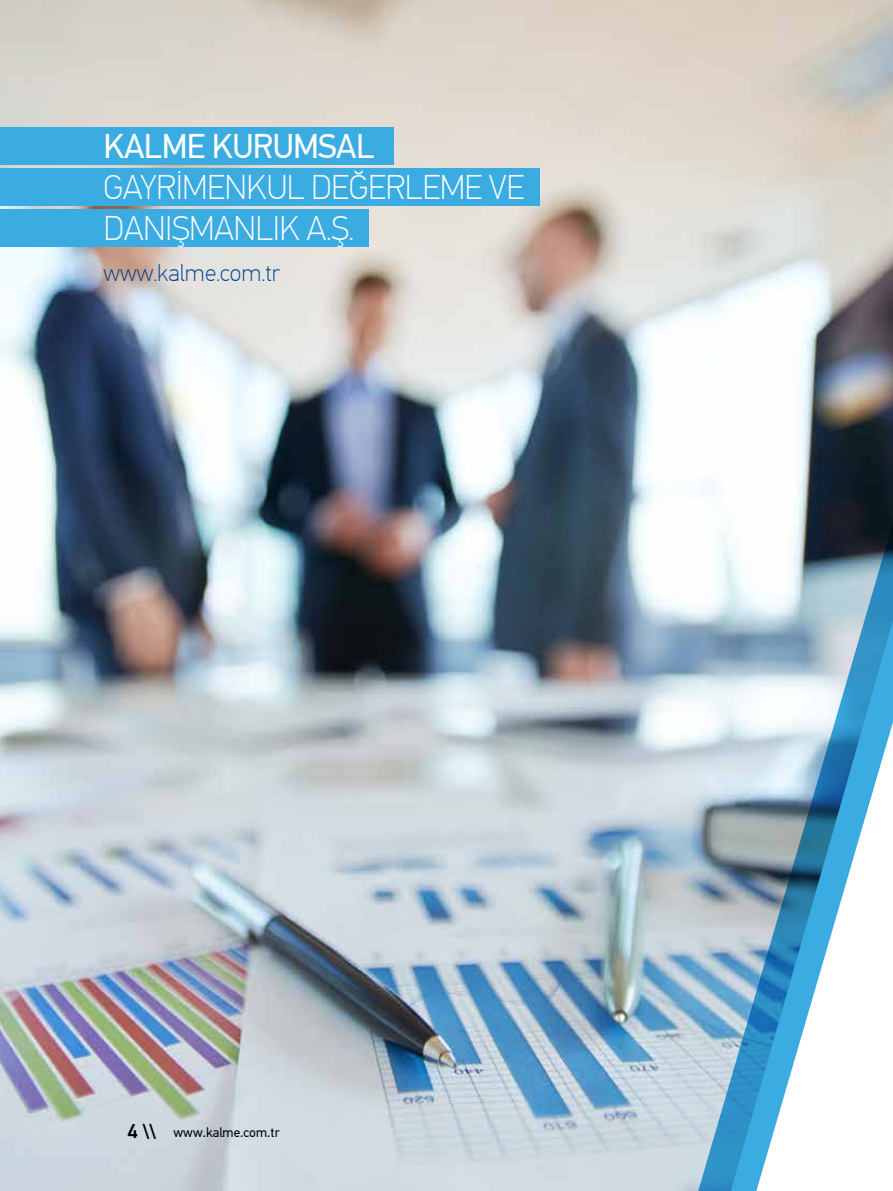
<style>
.page{position:relative;width:893px;height:1191px;background:#fff}
.page>*{position:absolute;margin:0;border:0;box-sizing:border-box;transform-origin:0 0}
.t1{font:100 34.2px/41.1px "PF Din Text Pro";letter-spacing:-.02em;color:#fff}
.t2{font:34.2px "PF Din Text Pro";letter-spacing:-.02em;color:#fff}
.t3{font:100 23.55px "PF Din Text Pro";color:#00428a}
.t4{font:13.5px "PF Din Text Pro";color:#000}
.s1{font-weight:500;font-size:19.65px}
</style>
<div class="page">
<img style="left:0;top:0;width:694px;height:1191px">
<img style="left:694px;top:0;width:199px;height:1191px">
<div style="left:0;top:127px;width:393px;height:38px;background:#3bace2"></div>
<div style="left:0;top:168px;width:540px;height:38px;background:#3bace2"></div>
<div style="left:0;top:209px;width:368px;height:38px;background:#3bace2"></div>
<p class="t2" style="left:104px;top:126px;width:273px">KALME KURUMSAL</p>
<p class="t1" style="left:104px;top:167px;width:422px">GAYRİMENKUL DEĞERLEME VE<br>DANIŞMANLIK A.Ş.</p>
<p class="t3" style="left:104px;top:259px;width:178px">www.kalme.com.tr</p>
<p class="t4" style="left:128px;top:1124px;width:154px"><span class="s1">4 \\</span> www.kalme.com.tr</p>
</div>
